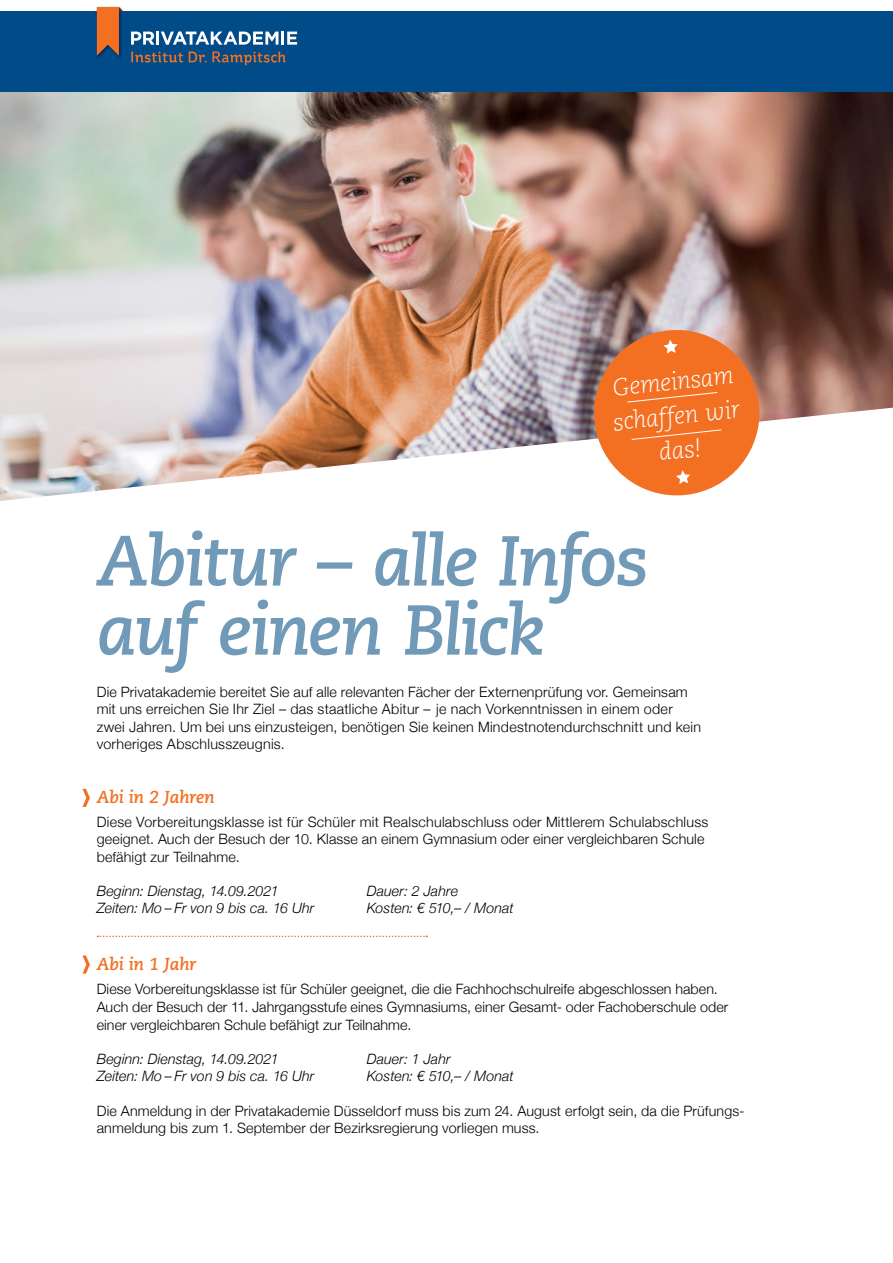
<style>
.page{position:relative;width:893px;height:1263px;background:#fff}
.page>*{position:absolute;margin:0;border:0;box-sizing:border-box;transform-origin:0 0}
.t1{font:italic 700 70.5px/69.2px "Caecilia LT Std";letter-spacing:-.035em;color:#709ab7}
.t2{font:italic 300 24px/34.5px "Caecilia LT Std";color:#fff;text-align:center}
.t3{font:italic 700 17.25px "Caecilia LT Std";letter-spacing:-.03em;color:#f36f21}
.t4{font:300 14.25px/17.1px "Helvetica Neue";letter-spacing:.01em;color:#000}
.t5{font:italic 300 14.25px "Helvetica Neue";letter-spacing:.005em;color:#000}
</style>
<div class="page">
<svg style="left:97px;top:935px;width:330px;height:2px"></svg>
<svg style="left:82px;top:789px;width:8px;height:18px"></svg>
<svg style="left:82px;top:955px;width:8px;height:18px"></svg>
<img style="left:0;top:92px;width:893px;height:409px">
<div style="left:0;top:11px;width:893px;height:81px;background:#004b88"></div>
<svg style="left:131px;top:31px;width:166px;height:14px"></svg>
<img style="left:96px;top:6px;width:25px;height:52px">
<svg style="left:97px;top:7px;width:26px;height:49px"></svg>
<svg style="left:131px;top:51px;width:52px;height:12px"></svg>
<svg style="left:189px;top:51px;width:97px;height:14px"></svg>
<svg style="left:590px;top:326px;width:173px;height:173px;background:#e6854d"></svg>
<h2 class="t2" style="left:608px;top:371px;width:129px;rotate:-6deg">Gemeinsam schaffen wir das!</h2>
<h1 class="t1" style="left:97px;top:528px;width:553px">Abitur – alle Infos auf einen Blick</h1>
<p class="t4" style="left:97px;top:683px;width:606px">Die Privatakademie bereitet Sie auf alle relevanten Fächer der Externenprüfung vor. Gemeinsam mit uns erreichen Sie Ihr Ziel – das staatliche Abitur – je nach Vorkenntnissen in einem oder zwei Jahren. Um bei uns einzusteigen, benötigen Sie keinen Mindestnotendurchschnitt und kein vorheriges Abschlusszeugnis.</p>
<p class="t3" style="left:97px;top:787px;width:119px">Abi in 2 Jahren</p>
<p class="t4" style="left:97px;top:812px;width:613px;line-height:17.5px">Diese Vorbereitungsklasse ist für Schüler mit Realschulabschluss oder Mittlerem Schulabschluss geeignet. Auch der Besuch der 10. Klasse an einem Gymnasium oder einer vergleichbaren Schule befähigt zur Teilnahme.</p>
<p class="t5" style="left:97px;top:880px;width:183px">Beginn: Dienstag, 14.09.2021</p>
<p class="t5" style="left:367px;top:880px;width:93px">Dauer: 2 Jahre</p>
<p class="t5" style="left:97px;top:897px;width:219px">Zeiten: Mo – Fr von 9 bis ca. 16 Uhr</p>
<p class="t5" style="left:367px;top:897px;width:148px">Kosten: € 510,– / Monat</p>
<p class="t3" style="left:97px;top:954px;width:101px">Abi in 1 Jahr</p>
<p class="t4" style="left:97px;top:979px;width:633px;line-height:18px">Diese Vorbereitungsklasse ist für Schüler geeignet, die die Fachhochschulreife abgeschlossen haben.<br>Auch der Besuch der 11. Jahrgangsstufe eines Gymnasiums, einer Gesamt- oder Fachoberschule oder einer vergleichbaren Schule befähigt zur Teilnahme.</p>
<p class="t5" style="left:97px;top:1048px;width:183px">Beginn: Dienstag, 14.09.2021</p>
<p class="t5" style="left:367px;top:1048px;width:85px">Dauer: 1 Jahr</p>
<p class="t5" style="left:97px;top:1065px;width:219px">Zeiten: Mo – Fr von 9 bis ca. 16 Uhr</p>
<p class="t5" style="left:367px;top:1065px;width:148px">Kosten: € 510,– / Monat</p>
<p class="t4" style="left:97px;top:1101px;width:649px">Die Anmeldung in der Privatakademie Düsseldorf muss bis zum 24. August erfolgt sein, da die Prüfungs&shy;anmeldung bis zum 1. September der Bezirksregierung vorliegen muss.</p>
</div>
